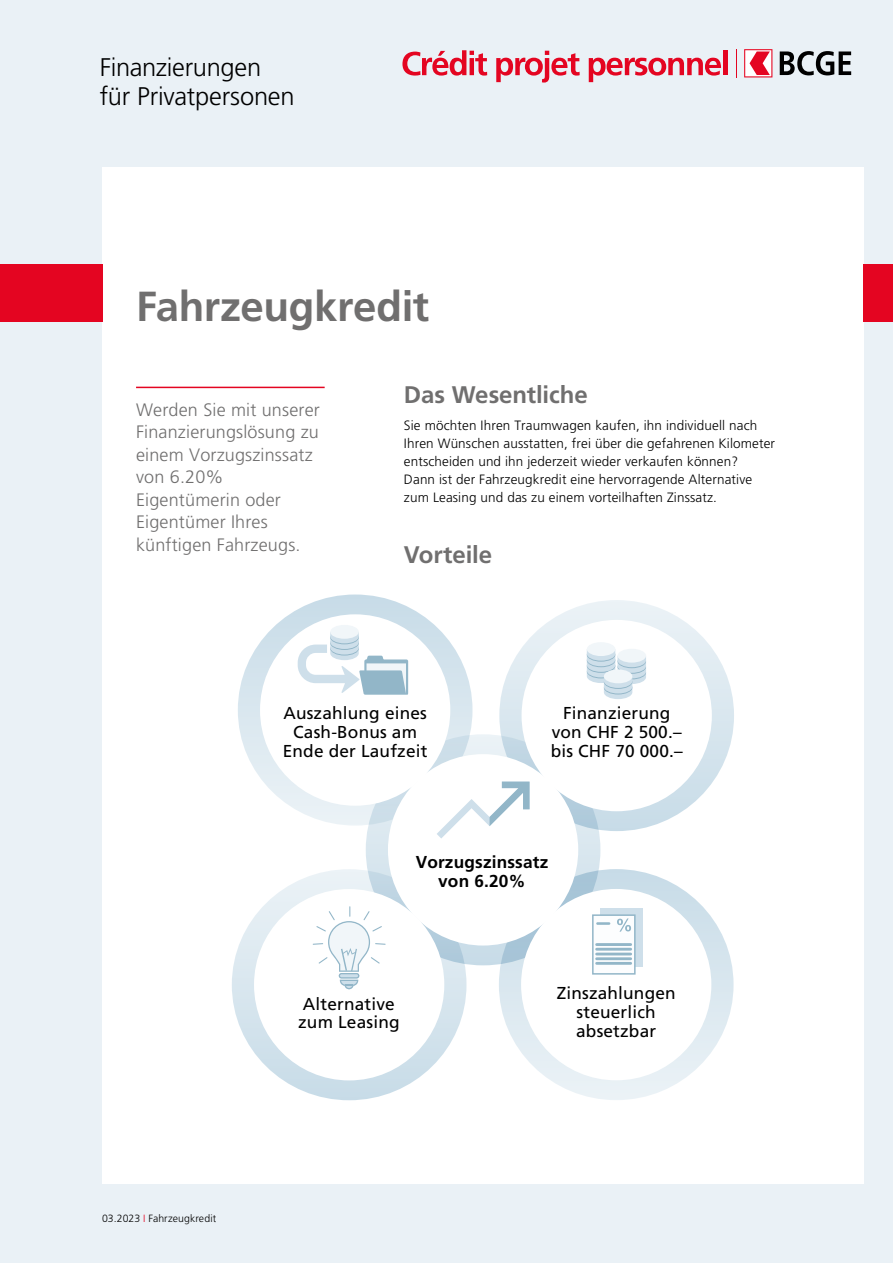
<style>
.page{position:relative;width:893px;height:1263px;background:#eaf1f6}
.page>*{position:absolute;margin:0;border:0;box-sizing:border-box;transform-origin:0 0}
.t1{font:700 42px "Frutiger LT Std";letter-spacing:-.01em;color:#706f6f}
.t2{font:300 25.5px/28.5px "Frutiger LT Std";letter-spacing:-.01em;color:#000}
.t3{font:700 24px "Frutiger LT Std";letter-spacing:-.005em;color:#706f6f}
.t4{font:300 18px/22.5px "Frutiger LT Std";letter-spacing:.01em;color:#706f6f}
.t5{font:17.25px/18.8px "Frutiger LT Std";letter-spacing:.01em;color:#000;text-align:center}
.t6{font:700 17.25px/18.8px "Frutiger LT Std";letter-spacing:.01em;color:#000;text-align:center}
.t7{font:300 13.5px/18px "Frutiger LT Std";letter-spacing:.01em;color:#000}
.t8{font:300 10.5px "Frutiger LT Std";letter-spacing:.01em;color:#000}
.s1{color:#e40521}
</style>
<div class="page">
<div style="left:102px;top:167px;width:761px;height:1016px;background:#fff"></div>
<div style="left:232px;top:869px;width:234px;height:231px;background:linear-gradient(to bottom,#ecf3f7,#c8dce8);border-radius:50%"></div>
<div style="left:499px;top:869px;width:235px;height:231px;background:linear-gradient(to bottom,#c8dce8,#ecf3f7);border-radius:50%"></div>
<div style="left:238px;top:594px;width:234px;height:231px;background:linear-gradient(to bottom,#c8dce8,#ebf2f6);border-radius:50%"></div>
<div style="left:499px;top:600px;width:235px;height:231px;background:linear-gradient(to bottom,#ecf3f7,#c8dce8);border-radius:50%"></div>
<svg style="left:366px;top:734px;width:234px;height:231px;background:#c8dbe7"></svg>
<div style="left:388px;top:754px;width:190px;height:191px;background:#fff;border-radius:50%"></div>
<div style="left:522px;top:620px;width:190px;height:191px;background:#fff;border-radius:50%"></div>
<div style="left:260px;top:614px;width:190px;height:192px;background:#fff;border-radius:50%"></div>
<div style="left:521px;top:889px;width:190px;height:191px;background:#fff;border-radius:50%"></div>
<div style="left:254px;top:889px;width:190px;height:191px;background:#fff;border-radius:50%"></div>
<div style="left:0;top:264px;width:102px;height:57px;background:#e40521"></div>
<div style="left:863px;top:264px;width:30px;height:57px;background:#e40521"></div>
<hr style="left:136px;top:387px;width:189px;height:1px;background:#e40521">
<svg style="left:437px;top:782px;width:93px;height:56px"></svg>
<div style="left:587px;top:642px;width:28px;height:14px;background:#f1f6f9;border-radius:50%"></div>
<svg style="left:587px;top:649px;width:59px;height:50px"></svg>
<div style="left:604px;top:669px;width:28px;height:14px;background:#f1f6f9;border-radius:50%"></div>
<div style="left:600px;top:908px;width:42px;height:58px;background:#cedfea"></div>
<div style="left:592px;top:914px;width:44px;height:60px;background:#fcfdfe;border:2px solid #92b6c8"></div>
<hr style="left:596px;top:922px;width:14px;height:3px;background:#92b6c8">
<hr style="left:597px;top:943px;width:34px;height:3px;background:#92b6c8">
<hr style="left:597px;top:948px;width:34px;height:3px;background:#92b6c8">
<hr style="left:597px;top:953px;width:34px;height:2px;background:#92b6c8">
<hr style="left:597px;top:957px;width:34px;height:3px;background:#92b6c8">
<hr style="left:597px;top:962px;width:34px;height:3px;background:#92b6c8">
<svg style="left:617px;top:918px;width:14px;height:14px"></svg>
<div style="left:330px;top:625px;width:29px;height:14px;background:#f1f6f9;border-radius:50%"></div>
<svg style="left:298px;top:632px;width:110px;height:63px"></svg>
<svg style="left:744px;top:49px;width:28px;height:28px"></svg>
<svg style="left:780px;top:51px;width:71px;height:24px"></svg>
<svg style="left:402px;top:50px;width:85px;height:26px"></svg>
<svg style="left:496px;top:51px;width:84px;height:32px"></svg>
<svg style="left:589px;top:58px;width:132px;height:24px"></svg>
<div style="left:723px;top:50px;width:5px;height:25px;background:#e40521"></div>
<svg style="left:736px;top:49px;width:1px;height:29px"></svg>
<svg style="left:313px;top:906px;width:73px;height:83px"></svg>
<h2 class="t2" style="left:100px;top:53px;width:196px">Finanzierungen für Privatpersonen</h2>
<h1 class="t1" style="left:136px;top:282px;width:295px">Fahrzeugkredit</h1>
<h3 class="t4" style="left:136px;top:399px;width:185px">Werden Sie mit unserer<br>Finanzierungslösung zu einem Vorzugszinssatz von 6.20%<br>Eigentümerin oder<br>Eigentümer Ihres künftigen Fahrzeugs.</h3>
<h3 class="t3" style="left:404px;top:381px;width:185px">Das Wesentliche</h3>
<p class="t7" style="left:404px;top:416px;width:373px">Sie möchten Ihren Traumwagen kaufen, ihn individuell nach Ihren Wünschen ausstatten, frei über die gefahrenen Kilometer entscheiden und ihn jederzeit wieder verkaufen können?<br>Dann ist der Fahrzeugkredit eine hervorragende Alternative zum Leasing und das zu einem vorteilhaften Zinssatz.</p>
<h3 class="t3" style="left:404px;top:540px;width:90px">Vorteile</h3>
<p class="t5" style="left:283px;top:704px;width:146px">Auszahlung eines<br>Cash-Bonus am<br>Ende der Laufzeit</p>
<p class="t5" style="left:551px;top:704px;width:134px">Finanzierung von CHF 2 500.– bis CHF 70 000.–</p>
<p class="t8" style="left:102px;top:1212px;width:116px">03.2023 <span class="s1">I</span> Fahrzeugkredit</p>
<p class="t6" style="left:416px;top:853px;width:134px">Vorzugszinssatz von 6.20%</p>
<p class="t5" style="left:298px;top:994px;width:103px;text-align:left">Alternative zum Leasing</p>
<p class="t5" style="left:557px;top:984px;width:121px">Zinszahlungen steuerlich absetzbar</p>
</div>
